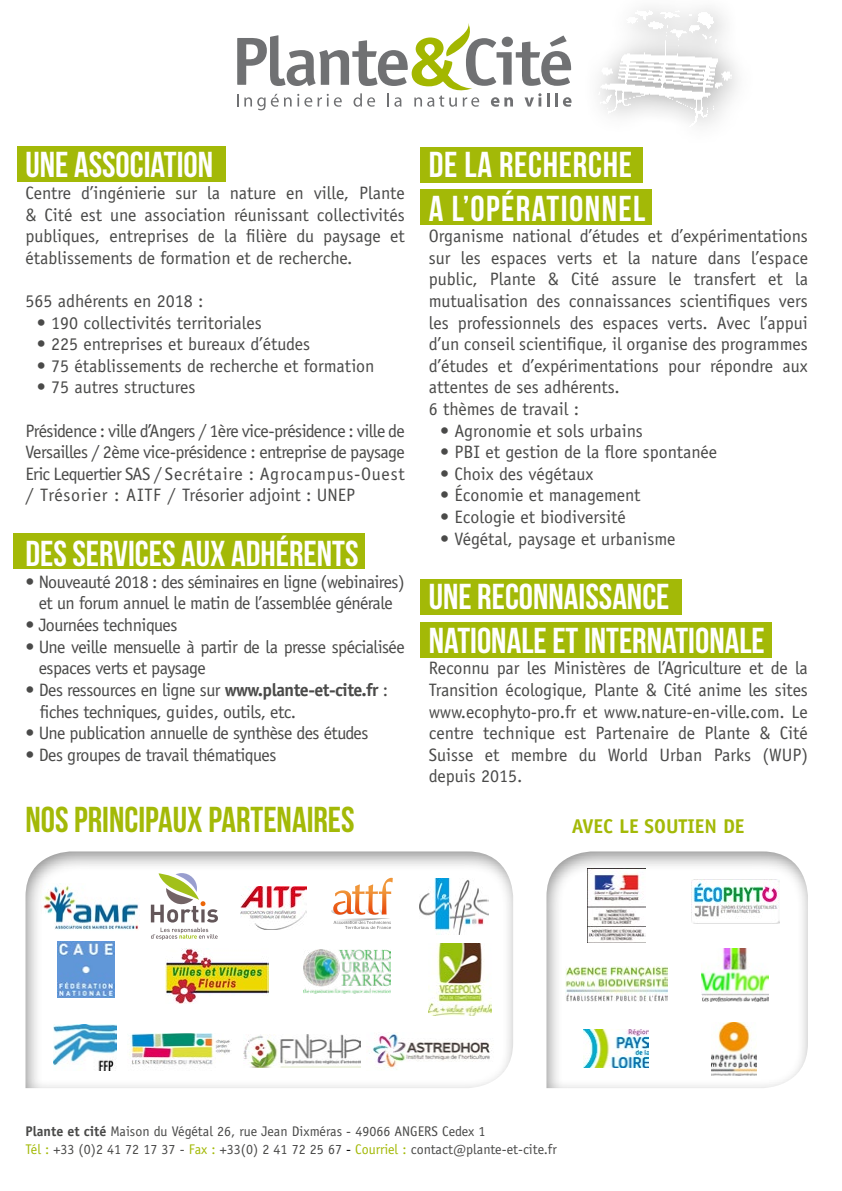
<style>
.page{position:relative;width:842px;height:1191px;background:#fff}
.page>*{position:absolute;margin:0;border:0;box-sizing:border-box;transform-origin:0 0}
.t1{font:36px/43.2px "Bebas Neue";color:#fff}
.t2{font:36px/43.2px "Bebas Neue";letter-spacing:.02em;color:#fff}
.t3{font:36px "Bebas Neue";color:#a3b907}
.t4{font:700 20px "Officina Sans Std";color:#a3b907}
.t5{font:18px/21.6px "Officina Sans Std";color:#4a4a49;text-align:justify}
.t6{font:18px/21.6px "Officina Sans Std";letter-spacing:-.03em;color:#4a4a49}
.t7{font:14px/18px "Officina Sans Std";color:#4a4a49}
.s1{font-weight:700}
.s2{color:#a3b907}
.s3{color:#000}
</style>
<div class="page">
<div style="left:9px;top:838px;width:523px;height:250px;background:#000;opacity:.45"></div>
<div style="left:529px;top:838px;width:297px;height:250px;background:#000;opacity:.45"></div>
<img style="left:565px;top:966px;width:102px;height:35px">
<div style="left:17px;top:146px;width:208px;height:35px;background:#a3b907"></div>
<div style="left:420px;top:147px;width:223px;height:36px;background:#a3b907"></div>
<div style="left:420px;top:190px;width:232px;height:35px;background:#a3b907"></div>
<div style="left:14px;top:533px;width:351px;height:35px;background:#a3b907"></div>
<div style="left:420px;top:579px;width:262px;height:36px;background:#a3b907"></div>
<div style="left:420px;top:622px;width:352px;height:36px;background:#a3b907"></div>
<svg style="left:151px;top:873px;width:67px;height:67px"></svg>
<img style="left:240px;top:886px;width:67px;height:44px">
<svg style="left:333px;top:920px;width:58px;height:9px"></svg>
<svg style="left:328px;top:877px;width:65px;height:37px"></svg>
<img style="left:58px;top:941px;width:56px;height:56px">
<img style="left:128px;top:1033px;width:105px;height:38px">
<img style="left:366px;top:1032px;width:127px;height:38px">
<img style="left:420px;top:878px;width:69px;height:56px">
<img style="left:701px;top:948px;width:67px;height:53px">
<img style="left:712px;top:1022px;width:44px;height:53px">
<img style="left:583px;top:1029px;width:65px;height:38px">
<img style="left:691px;top:879px;width:89px;height:44px">
<img style="left:587px;top:868px;width:58px;height:74px">
<img style="left:54px;top:1024px;width:62px;height:46px">
<img style="left:243px;top:1034px;width:117px;height:33px">
<img style="left:165px;top:948px;width:104px;height:56px">
<img style="left:40px;top:883px;width:100px;height:50px">
<div style="left:427px;top:943px;width:66px;height:82px;background:#fff"></div>
<img style="left:428px;top:943px;width:63px;height:72px">
<img style="left:304px;top:949px;width:87px;height:44px">
<svg style="left:237px;top:23px;width:334px;height:87px"></svg>
<div style="left:581px;top:0;width:177px;height:151px;background:#fff"></div>
<img style="left:598px;top:10px;width:133px;height:116px">
<h1 class="t1" style="left:26px;top:143px;width:189px">UNE ASSOCIATION</h1>
<p class="t5" style="left:26px;top:182px;width:381px">Centre d’ingénierie sur la nature en ville, Plante &amp; Cité est une association réunissant collectivités publiques, entreprises de la filière du paysage et établissements de formation et de recherche.</p>
<p class="t5" style="left:26px;top:290px;width:180px">565 adhérents en 2018 :</p>
<p class="t5" style="left:37px;top:312px;width:227px">• 190 collectivités territoriales</p>
<p class="t5" style="left:37px;top:333px;width:275px">• 225 entreprises et bureaux d’études</p>
<p class="t5" style="left:37px;top:355px;width:339px">• 75 établissements de recherche et formation</p>
<p class="t5" style="left:37px;top:376px;width:160px">• 75 autres structures</p>
<p class="t5" style="left:26px;top:420px;width:381px">Présidence : ville d’Angers / 1ère vice-présidence : ville de Versailles / 2ème vice-présidence : entreprise de paysage Eric Lequertier SAS / Secrétaire : Agrocampus-Ouest / Trésorier : AITF / Trésorier adjoint : UNEP</p>
<h1 class="t1" style="left:26px;top:532px;width:334px">DES SERVICES AUX ADHÉRENTS</h1>
<p class="t6" style="left:26px;top:571px;width:381px;text-align:center">• Nouveauté 2018 : des séminaires en ligne (webinaires) et un forum annuel le matin de l’assemblée générale</p>
<p class="t6" style="left:26px;top:614px;width:153px">• Journées techniques</p>
<p class="t6" style="left:39px;top:636px;width:367px;text-indent:-13px">• Une veille mensuelle à partir de la presse spécialisée espaces verts et paysage</p>
<p class="t6" style="left:40px;top:679px;width:350px;text-indent:-14px">• Des ressources en ligne sur <span class="s1">www.plante-et-cite.fr</span> : fiches techniques, guides, outils, etc.</p>
<p class="t6" style="left:26px;top:722px;width:344px">• Une publication annuelle de synthèse des études</p>
<p class="t6" style="left:26px;top:744px;width:252px">• Des groupes de travail thématiques</p>
<h1 class="t3" style="left:26px;top:800px;width:331px">NOS PRINCIPAUX PARTENAIRES</h1>
<h1 class="t2" style="left:429px;top:143px;width:218px">DE LA RECHERCHE<br>A L’OPÉRATIONNEL</h1>
<p class="t5" style="left:429px;top:225px;width:381px;text-align:left">Organisme national d’études et d’expérimentations sur les espaces verts et la nature dans l’espace public, Plante &amp; Cité assure le transfert et la mutualisation des connaissances scientifiques vers les professionnels des espaces verts. Avec l’appui d’un conseil scientifique, il organise des programmes d’études et d’expérimentations pour répondre aux attentes de ses adhérents.<br>6 thèmes de travail :</p>
<p class="t5" style="left:440px;top:420px;width:204px">• Agronomie et sols urbains</p>
<p class="t5" style="left:440px;top:441px;width:279px">• PBI et gestion de la flore spontanée</p>
<p class="t5" style="left:440px;top:463px;width:155px">• Choix des végétaux</p>
<p class="t5" style="left:440px;top:484px;width:202px">• Économie et management</p>
<p class="t5" style="left:440px;top:506px;width:187px">• Ecologie et biodiversité</p>
<p class="t5" style="left:440px;top:528px;width:237px">• Végétal, paysage et urbanisme</p>
<h1 class="t1" style="left:429px;top:575px;width:338px">UNE RECONNAISSANCE<br>NATIONALE ET INTERNATIONALE</h1>
<p class="t5" style="left:429px;top:657px;width:381px">Reconnu par les Ministères de l’Agriculture et de la Transition écologique, Plante &amp; Cité anime les sites www.ecophyto-pro.fr et www.nature-en-ville.com. Le centre technique est Partenaire de Plante &amp; Cité Suisse et membre du World Urban Parks (WUP) depuis 2015.</p>
<p class="t4" style="left:572px;top:813px;width:174px">AVEC LE SOUTIEN DE</p>
<p class="t7" style="left:26px;top:1122px;width:533px"><span class="s1">Plante et cité</span> Maison du Végétal 26, rue Jean Dixméras - 49066 ANGERS Cedex 1<br><span class="s2">Tél :</span> +33 (0)2 41 72 17 37 - <span class="s2">Fax :</span> +33(0) 2 41 72 25 67 <span class="s3">-</span> <span class="s2">Courriel :</span> contact@plante-et-cite.fr</p>
</div>
